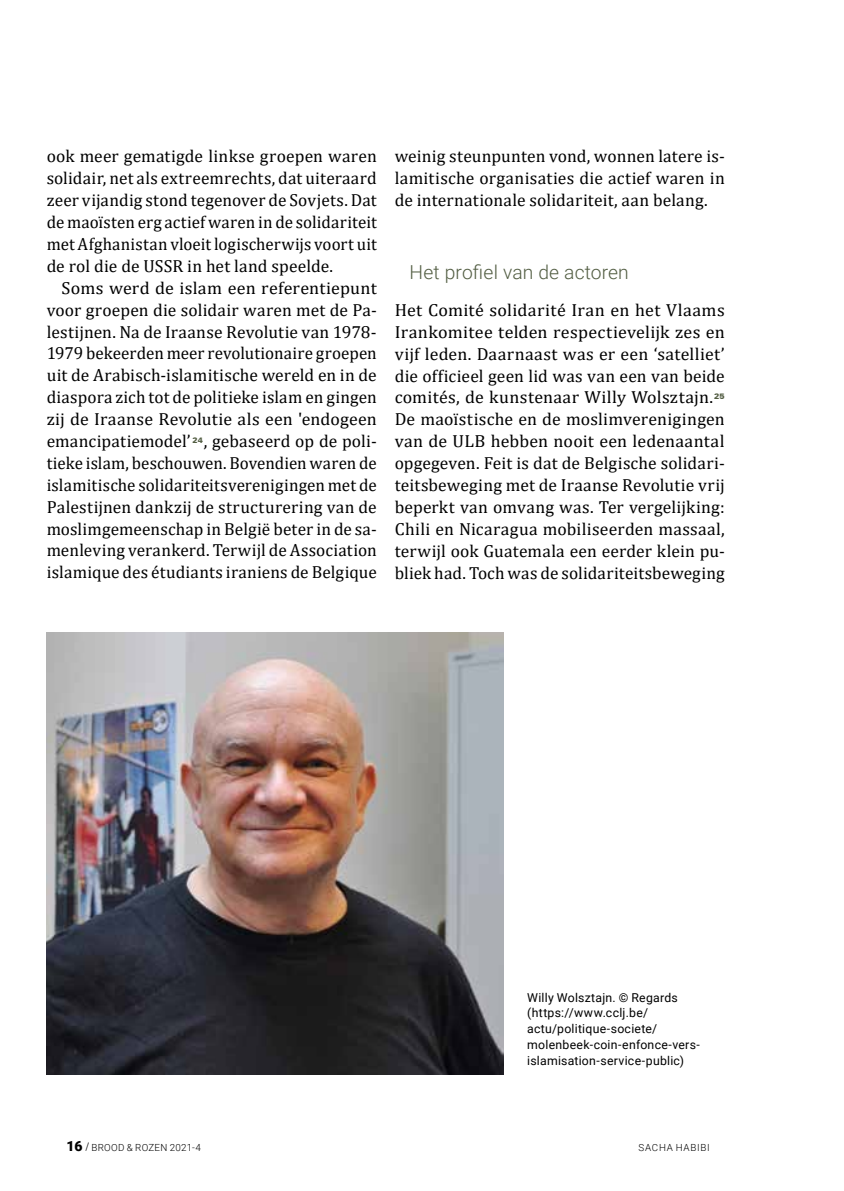
<style>
.page{position:relative;width:844px;height:1191px;background:#fff}
.page>*{position:absolute;margin:0;border:0;box-sizing:border-box;transform-origin:0 0}
.t1{font:300 19.25px "Roboto";letter-spacing:.005em;color:#525d42}
.t2{font:17.5px/21.9px "Cambria";letter-spacing:.01em;color:#000;text-align:justify}
.t3{font:12.25px/15.8px "Roboto";letter-spacing:.02em;color:#000}
.t4{font:300 9.8px "Roboto";letter-spacing:.035em;color:#000}
.t5{font:300 9.8px "Roboto";letter-spacing:.07em;color:#000}
.t6{font:900 7.7px "Zurich BT";color:#525d42}
.s1{font-weight:900;font-size:14px}
.s2{font-family:"Zurich BT";font-weight:400;font-size:10.5px}
</style>
<div class="page">
<img style="left:47px;top:632px;width:456px;height:442px">
<p class="t2" style="left:47px;top:145px;width:331px">ook meer gematigde linkse groepen waren</p>
<p class="t2" style="left:47px;top:167px;width:331px">solidair, net als extreemrechts, dat uiteraard</p>
<p class="t2" style="left:47px;top:189px;width:331px">zeer vijandig stond tegenover de Sovjets. Dat</p>
<p class="t2" style="left:47px;top:211px;width:331px">de maoïsten erg actief waren in de solidariteit</p>
<p class="t2" style="left:47px;top:233px;width:331px">met Afghanistan vloeit logischerwijs voort uit</p>
<p class="t2" style="left:47px;top:255px;width:288px">de rol die de USSR in het land speelde.</p>
<p class="t2" style="left:62px;top:277px;width:316px">Soms werd de islam een referentiepunt</p>
<p class="t2" style="left:47px;top:299px;width:331px">voor groepen die solidair waren met de Pa-</p>
<p class="t2" style="left:47px;top:320px;width:331px">lestijnen. Na de Iraanse Revolutie van 1978-</p>
<p class="t2" style="left:47px;top:342px;width:331px">1979 bekeerden meer revolutionaire groepen</p>
<p class="t2" style="left:47px;top:364px;width:331px">uit de Arabisch-islamitische wereld en in de</p>
<p class="t2" style="left:47px;top:386px;width:331px">diaspora zich tot de politieke islam en gingen</p>
<p class="t2" style="left:47px;top:408px;width:331px">zij de Iraanse Revolutie als een 'endogeen</p>
<p class="t2" style="left:47px;top:430px;width:146px">emancipatiemodel’</p>
<p class="t6" style="left:192px;top:435px;width:12px">24</p>
<p class="t2" style="left:47px;top:430px;width:331px;text-indent:157px">, gebaseerd op de poli&shy;tieke islam, beschouwen. Bovendien waren de islamitische solidariteitsverenigingen met de Palestijnen dankzij de structurering van de moslimgemeenschap in België beter in de sa&shy;menleving verankerd. Terwijl de Association islamique des étudiants iraniens de Belgique</p>
<p class="t2" style="left:394px;top:145px;width:331px">weinig steunpunten vond, wonnen latere is&shy;lamitische organisaties die actief waren in de internationale solidariteit, aan belang.</p>
<p class="t1" style="left:409px;top:259px;width:221px">Het profiel van de actoren</p>
<p class="t2" style="left:394px;top:299px;width:331px">Het Comité solidarité Iran en het Vlaams Irankomitee telden respectievelijk zes en vijf leden. Daarnaast was er een ‘satelliet’ die officieel geen lid was van een van beide comités, de kunstenaar Willy Wolsztajn.</p>
<p class="t6" style="left:714px;top:391px;width:12px">25</p>
<p class="t2" style="left:394px;top:408px;width:331px">De maoïstische en de moslimverenigingen van de ULB hebben nooit een ledenaantal opgegeven. Feit is dat de Belgische solidari&shy;teitsbeweging met de Iraanse Revolutie vrij beperkt van omvang was. Ter vergelijking:<br>Chili en Nicaragua mobiliseerden massaal, terwijl ook Guatemala een eerder klein pu&shy;bliek had. Toch was de solidariteitsbeweging</p>
<p class="t4" style="left:66px;top:1140px;width:136px"><span class="s1">16</span> <span class="s2">/</span> BROOD &amp; ROZEN 2021-4</p>
<p class="t3" style="left:527px;top:989px;width:174px">Willy Wolsztajn. © Regards (https://www.cclj.be/ actu/politique-societe/ molenbeek-coin-enfonce-vers&shy;islamisation-service-public)</p>
<p class="t5" style="left:638px;top:1140px;width:73px">SACHA HABIBI</p>
</div>
